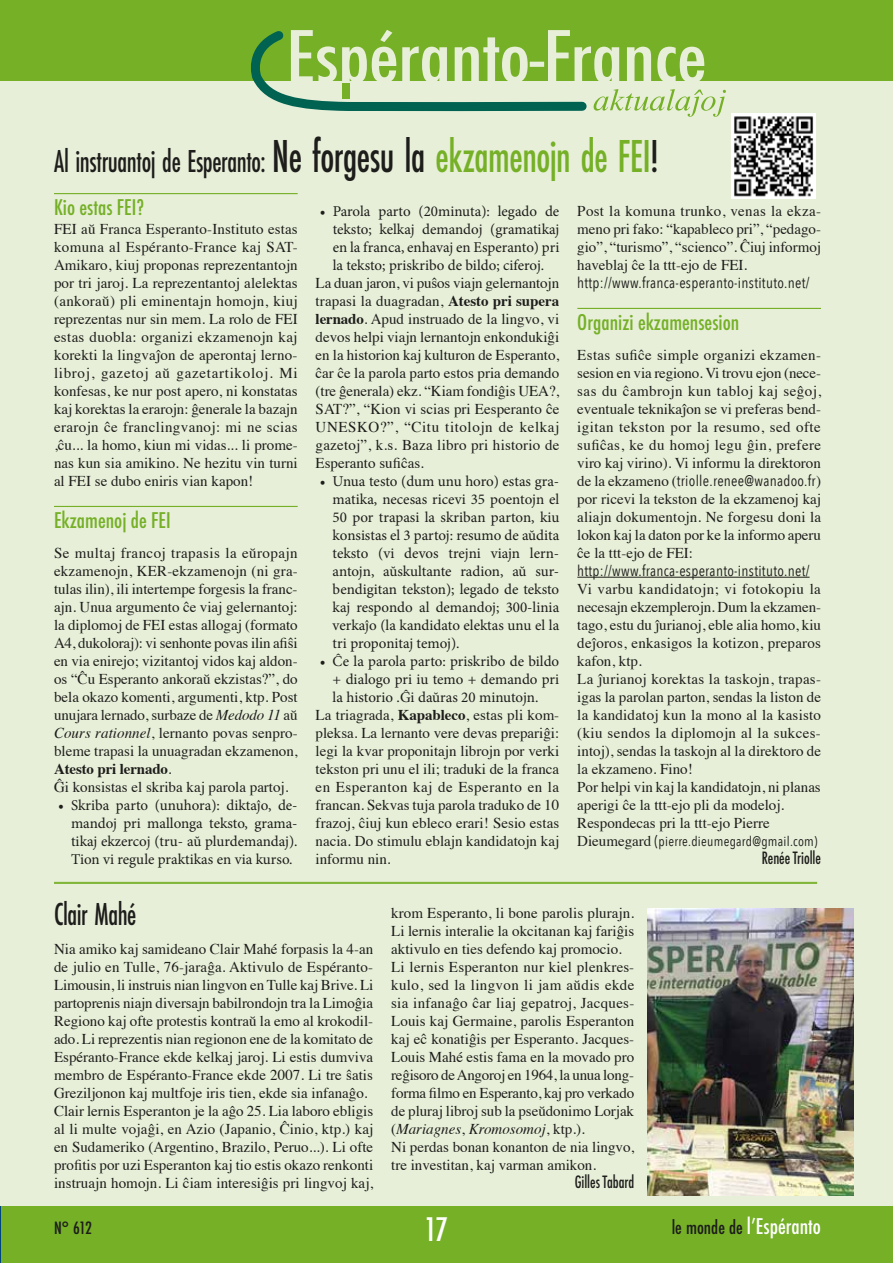
<style>
.page{position:relative;width:893px;height:1263px;background:#e7efd8}
.page>*{position:absolute;margin:0;border:0;box-sizing:border-box;transform-origin:0 0}
.t1{font:500 33px "Futura PT Cond";letter-spacing:-.015em;color:#1d1d1b;scale:.85 1}
.t2{font:500 condensed 31.5px "Futura";color:#fff}
.t3{font:500 condensed 21px "Futura";color:#75b027}
.t4{font:500 condensed 21px "Futura";color:#fff}
.t5{font:500 condensed 16.5px "Futura";letter-spacing:-.005em;color:#1d1d1b;scale:.9 1}
.t6{font:500 condensed 16.5px "Futura";letter-spacing:-.005em;color:#1d1d1b}
.t7{font:15px/18px "Times";color:#1d1d1b;text-align:justify}
.t8{font:15px/18px "Minion Pro";color:#1d1d1b;text-align:justify}
.t9{font:15px "Avenir Next Condensed";letter-spacing:.02em;color:#1d1d1b}
.t10{font:13.5px "Avenir Next Condensed";letter-spacing:.02em;color:#1d1d1b}
.s1{font-size:48px}
.s2{font-size:48px;color:#75b027}
.s3{font-weight:700}
.s4{font-style:italic}
.s5{font-family:"Times"}
.s6{font-family:"Times";font-size:15px}
.s7{font-size:15px}
.s8{font-size:18px;color:#1d1d1b}
</style>
<div class="page">
<div style="left:0;top:0;width:893px;height:81px;background:#75b027"></div>
<svg style="left:251px;top:30px;width:475px;height:87px"></svg>
<div style="left:342px;top:83px;width:8px;height:15px;background:#75b027"></div>
<div style="left:0;top:1206px;width:893px;height:57px;background:#75b027"></div>
<hr style="left:0;top:0;width:1px;height:81px;background:#00457c">
<hr style="left:0;top:1206px;width:1px;height:57px;background:#00457c">
<img style="left:647px;top:909px;width:206px;height:287px">
<hr style="left:577px;top:308px;width:244px;height:1px;background:#75b027">
<hr style="left:577px;top:577px;width:233px;height:1px;background:#1d1d1b">
<hr style="left:54px;top:193px;width:244px;height:1px;background:#75b027">
<hr style="left:54px;top:506px;width:244px;height:1px;background:#75b027">
<hr style="left:54px;top:882px;width:763px;height:1px;background:#75b027">
<hr style="left:54px;top:883px;width:763px;height:1px;background:#75b027">
<img style="left:731px;top:114px;width:84px;height:84px">
<h1 class="t1" style="left:54px;top:142px;width:714px">Al instruantoj de Esperanto: <span class="s1">Ne forgesu la</span> <span class="s2">ekzamenojn de FEI</span><span class="s1">!</span></h1>
<p class="t8" style="left:333px;top:202px;width:228px;text-indent:-13px">• Parola parto (20minuta): legado de teksto; kelkaj demandoj (gramatikaj en la franca, enhavaj en Esperanto) pri la teksto; priskribo de bildo; ciferoj.</p>
<p class="t7" style="left:316px;top:273px;width:245px">La duan jaron, vi puŝos viajn gelernantojn trapasi la duagradan, <span class="s3">Atesto pri supera lernado</span>. Apud instruado de la lingvo, vi devos helpi viajn lernantojn enkondukiĝi en la historion kaj kulturon de Esperanto, ĉar ĉe la parola parto estos pria demando (tre ĝenerala) ekz. “Kiam fondiĝis UEA?, SAT?”, “Kion vi scias pri Eesperanto ĉe UNESKO?”, “Citu titolojn de kelkaj gazetoj”, k.s. Baza libro pri historio de Esperanto sufiĉas.</p>
<p class="t8" style="left:333px;top:472px;width:228px;text-indent:-13px">• Unua testo (dum unu horo) estas gra&shy;matika, necesas ricevi 35 poentojn el 50 por trapasi la skriban parton, kiu konsistas el 3 partoj: resumo de aŭdita teksto (vi devos trejni viajn lern&shy;antojn, aŭskultante radion, aŭ sur&shy;bendigitan tekston); legado de teksto kaj respondo al demandoj; 300-linia verkaĵo (la kandidato elektas unu el la tri proponitaj temoj).</p>
<p class="t8" style="left:333px;top:652px;width:228px;text-indent:-13px">• Ĉe la parola parto: priskribo de bildo + dialogo pri iu temo + demando pri la historio .Ĝi daŭras 20 minutojn.</p>
<p class="t7" style="left:316px;top:705px;width:245px">La triagrada, <span class="s3">Kapableco</span>, estas pli kom&shy;pleksa. La lernanto vere devas prepariĝi: legi la kvar proponitajn librojn por verki tekston pri unu el ili; traduki de la franca en Esperanton kaj de Esperanto en la francan. Sekvas tuja parola traduko de 10 frazoj, ĉiuj kun ebleco erari! Sesio estas nacia. Do stimulu eblajn kandidatojn kaj informu nin.</p>
<h3 class="t3" style="left:54px;top:194px;width:92px">Kio estas FEI?</h3>
<p class="t7" style="left:54px;top:219px;width:245px">FEI aŭ Franca Esperanto-Instituto estas komuna al Espéranto-France kaj SAT-Amikaro, kiuj proponas reprezentantojn por tri jaroj. La reprezentantoj alelektas (ankoraŭ) pli eminentajn homojn, kiuj reprezentas nur sin mem. La rolo de FEI estas duobla: organizi ekzame nojn kaj korekti la lingvaĵon de aperontaj lerno&shy;libroj, gazetoj aŭ gazetartikoloj. Mi konfesas, ke nur post apero, ni konstatas kaj korektas la erarojn: ĝenerale la ba zajn erar ojn ĉe franclingvanoj: mi ne scias ,ĉu... la homo, kiun mi vidas... li pr ome&shy;nas kun sia amikino. Ne hezitu vin turni al FEI se dubo eniris vian kapon!</p>
<h3 class="t3" style="left:54px;top:507px;width:118px">Ekzamenoj de FEI</h3>
<p class="t7" style="left:54px;top:543px;width:245px;text-align:left">Se multaj francoj trapasis la eŭropajn ekzamenojn, KER-ekzamenojn (ni gra&shy;tulas ilin), ili intertempe forgesis la franc&shy;ajn. Unua argumento ĉe viaj gelernantoj: la diplomoj de FEI estas allogaj (formato A4, dukoloraj): vi senhonte povas ilin afiŝi en via enirejo; vizitantoj vidos kaj al don&shy;os “Ĉu Esperanto ankoraŭ ekzistas?”, do bela okazo komenti, argument i, ktp. Post unujara lernado, surbaze de <span class="s4">Medodo 11</span> aŭ <span class="s4">Cours rationnel</span>, lernanto povas se npro&shy;bleme trapasi la unuagradan ekzamenon, <span class="s3">Atesto pri lernado</span>.<br>Ĝi konsistas el skriba kaj parola partoj.</p>
<p class="t8" style="left:71px;top:796px;width:228px;text-indent:-13px">• Skriba parto (unuhora): diktaĵo, de&shy;mandoj pri mallonga teksto, grama&shy;tikaj ekzercoj (tru- aŭ plurdemandaj).<br>Tion vi regule praktikas en via kurso.</p>
<p class="t7" style="left:577px;top:201px;width:245px">Post la komuna trunko, venas la ekz a&shy;meno pri fako: “kapableco pri”, “pedago&shy;gio”, “turismo”, “scienco”. Ĉiuj informoj ha veblaj ĉe la ttt-ejo de FEI.</p>
<p class="t9" style="left:577px;top:270px;width:234px">http://www.franca-esperanto-instituto.net/</p>
<h3 class="t3" style="left:577px;top:309px;width:163px">Organizi ekzamensesion</h3>
<p class="t7" style="left:577px;top:345px;width:245px">Estas sufiĉe simple organizi ekzamen&shy;sesion en via regiono. Vi trovu ejon (nece&shy;sas du ĉambrojn kun tabloj kaj seĝoj, eventuale teknikaĵon se vi pr eferas bend&shy;igitan tekston por la resumo, sed ofte sufiĉas, ke du homoj legu ĝin, prefere viro kaj virino). Vi informu la direktoron</p>
<p class="t9" style="left:577px;top:468px;width:245px"><span class="s5">de la ekzameno (</span>triolle.renee@wanadoo.fr<span class="s5">)</span></p>
<p class="t7" style="left:577px;top:489px;width:245px">por ricevi la tekston de la ekzamenoj kaj aliajn dokumentojn. Ne forgesu doni la lokon kaj la daton por ke la informo aperu ĉe la ttt-ejo de FEI:</p>
<p class="t9" style="left:577px;top:558px;width:234px">http://www.franca-esperanto-instituto.net/</p>
<p class="t7" style="left:577px;top:579px;width:245px;text-align:left">Vi varbu kandidatojn; vi fotokopiu la necesajn ekzemplerojn. Dum la ekzamen&shy;tago, estu du ĵurianoj, eble alia homo, kiu deĵoros, enkasigos la kotizon, preparos kafon, ktp.<br>La ĵurianoj korektas la taskojn, trapas&shy;igas la parolan parton, sendas la liston de la kandidatoj kun la mono al la kasisto (kiu sendos la diplomojn al la sukces&shy;intoj), sendas la taskojn al la direktoro de la ekzameno. Fino!<br>Por helpi vin kaj la kandidatojn, ni planas aperigi ĉe la ttt-ejo pli da modeloj.<br>Respondecas pri la ttt-ejo Pierre</p>
<p class="t10" style="left:577px;top:830px;width:242px"><span class="s6">Dieumegard</span> <span class="s7">(</span>pierre.dieumegard@gmail.com)</p>
<p class="t5" style="left:762px;top:847px;width:67px">Renée Triolle</p>
<h1 class="t1" style="left:54px;top:895px;width:98px">Clair Mahé</h1>
<p class="t7" style="left:54px;top:939px;width:321px;text-align:left">Nia amiko kaj samideano Clair Mahé forpasis la 4-an de julio en Tulle, 76-jaraĝa. Aktivulo de Espéranto-Limousin, li instruis nian lingvon en Tulle kaj Brive. Li partoprenis niajn diversajn babilrondojn tra la Limoĝia Regiono kaj ofte protestis kontraŭ la emo al krokodil&shy;ado. Li reprezentis nian regionon ene de la komitato de Espéranto-France ekde kelkaj jaroj. Li estis dumviva membro de Espéranto-France ekde 2007. Li tre ŝatis Greziljonon kaj multfoje iris tien, ekde sia infanaĝo.<br>Clair lernis Esperanton je la aĝo 25. Lia laboro ebl igis al li multe vojaĝi, en Azio (Japanio, Ĉinio, ktp.) kaj en Sudameriko (Argentino, Brazilo, Peruo...). Li ofte profitis por uzi Esperanton kaj tio estis okazo renkonti instruajn homojn. Li ĉiam interesiĝis pri lin g voj kaj,</p>
<p class="t7" style="left:391px;top:903px;width:245px;text-align:left">krom Esperanto, li bone parolis plurajn.<br>Li lern is interalie la okcitanan kaj fariĝis aktivulo en ties defendo kaj promocio.<br>Li lernis Esperanton nur kiel plenkres&shy;kulo, sed la lingvon li jam aŭdis ekde sia infanaĝo ĉar liaj gepatroj, Jacques-Louis kaj Germaine, parolis Esperanton kaj eĉ konatiĝis per Esperanto. Jacques-Louis Mahé estis fama en la movado pro reĝisoro de Angoroj en 1964, la unua long&shy;forma filmo en Esperanto, kaj pro verkado de pluraj libroj sub la pseŭdonimo Lorjak (<span class="s4">Mariagnes</span>, <span class="s4">Kromosomoj</span>, ktp.).<br>Ni perdas bonan konanton de nia lingvo, tre invest itan, kaj varman amikon.</p>
<p class="t5" style="left:575px;top:1171px;width:68px">Gilles Tabard</p>
<p class="t6" style="left:54px;top:1217px;width:39px">N° 612</p>
<h3 class="t4" style="left:672px;top:1213px;width:151px"><span class="s8">le monde de</span> l’Espéranto</h3>
<h2 class="t2" style="left:424px;top:1209px;width:26px">17</h2>
</div>
